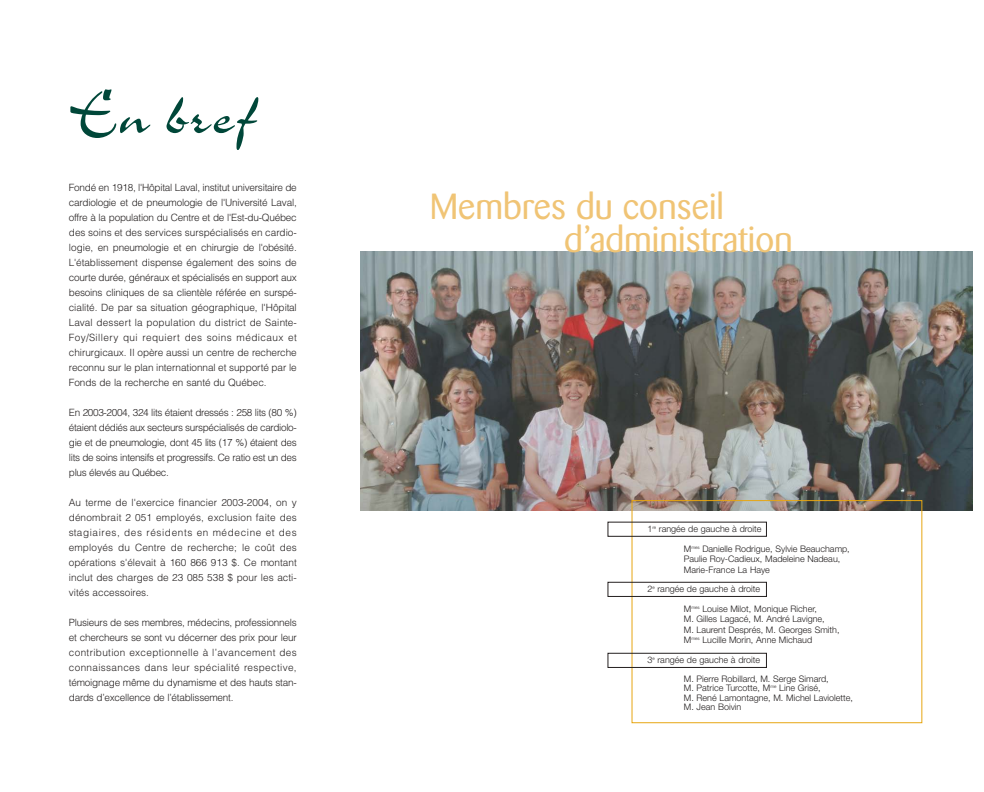
<style>
.page{position:relative;width:984px;height:792px;background:#fff}
.page>*{position:absolute;margin:0;border:0;box-sizing:border-box;transform-origin:0 0}
.t1{font:70px "Charme";color:#004739}
.t2{font:36px "Barmeno";color:#f0c475}
.t3{font:300 10px/15px "Helvetica";letter-spacing:-.02em;color:#231f1f;text-align:justify}
.t4{font:300 9px/10.3px "Helvetica Neue";color:#231f1f}
</style>
<div class="page">
<img style="left:360px;top:252px;width:612px;height:259px">
<div style="left:631px;top:500px;width:291px;height:223px;border:1px solid #e7a612"></div>
<svg style="left:607px;top:522px;width:160px;height:146px"></svg>
<h1 class="t1" style="left:69px;top:67px;width:189px">En bref</h1>
<p class="t3" style="left:69px;top:181px;width:229px">Fondé en 1918, l'Hôpital Laval, institut universitaire de cardiologie et de pneumologie de l'Université Laval, offre à la population du Centre et de l'Est-du-Québec des soins et des services surspécialisés en cardio&shy;logie, en pneumologie et en chirurgie de l'obésité.<br>L'établissement dispense également des soins de courte durée, généraux et spécialisés en support aux besoins cliniques de sa clientèle référée en surspé&shy;cialité. De par sa situation géographique, l'Hôpital Laval dessert la population du district de Sainte-Foy/Sillery qui requiert des soins médicaux et chirurgicaux. Il opère aussi un centre de recherche reconnu sur le plan internationnal et supporté par le Fonds de la recherche en santé du Québec.</p>
<p class="t3" style="left:69px;top:406px;width:229px">En 2003-2004, 324 lits étaient dressés : 258 lits (80 %) étaient dédiés aux secteurs surspécialisés de cardiolo&shy;gie et de pneumologie, dont 45 lits (17 %) étaient des lits de soins intensifs et progressifs. Ce ratio est un des plus élevés au Québec.</p>
<p class="t3" style="left:69px;top:496px;width:229px">Au terme de l'exercice financier 2003-2004, on y dénombrait 2 051 employés, exclusion faite des stagiaires, des résidents en médecine et des employés du Centre de recherche; le coût des opérations s'élevait à 160 866 913 $. Ce montant inclut des charges de 23 085 538 $ pour les acti&shy;vités accessoires.</p>
<p class="t3" style="left:69px;top:616px;width:229px">Plusieurs de ses membres, médecins, professionnels et chercheurs se sont vu décerner des prix pour leur contribution exceptionnelle à l’avancement des connaissances dans leur spécialité respective, témoignage même du dynamisme et des hauts stan&shy;dards d’excellence de l’établissement.</p>
<h2 class="t2" style="left:430px;top:191px;width:296px">Membres du conseil</h2>
<h2 class="t2" style="left:564px;top:224px;width:230px">d’administration</h2>
<p class="t4" style="left:647px;top:524px;width:116px">1<sup>re</sup> rangée de gauche à droite</p>
<p class="t4" style="left:684px;top:544px;width:167px">M<sup>mes</sup> Danielle Rodrigue, Sylvie Beauchamp,<br>Paulie Roy-Cadieux, Madeleine Nadeau,<br>Marie-France La Haye</p>
<p class="t4" style="left:684px;top:580px;width:135px;line-height:19.8px;text-indent:-36px">2<sup>e</sup> rangée de gauche à droite<br>M<sup>mes</sup> Louise Milot, Monique Richer,</p>
<p class="t4" style="left:684px;top:615px;width:157px">M. Gilles Lagacé, M. André Lavigne,<br>M. Laurent Després, M. Georges Smith,<br>M<sup>mes</sup> Lucille Morin, Anne Michaud</p>
<p class="t4" style="left:684px;top:651px;width:146px;line-height:19px;text-indent:-36px">3<sup>e</sup> rangée de gauche à droite<br>M. Pierre Robillard, M. Serge Simard,</p>
<p class="t4" style="left:684px;top:684px;width:171px;line-height:9.5px">M. Patrice Turcotte, M<sup>me</sup> Line Grisé,<br>M. René Lamontagne, M. Michel Laviolette,<br>M. Jean Boivin</p>
</div>
